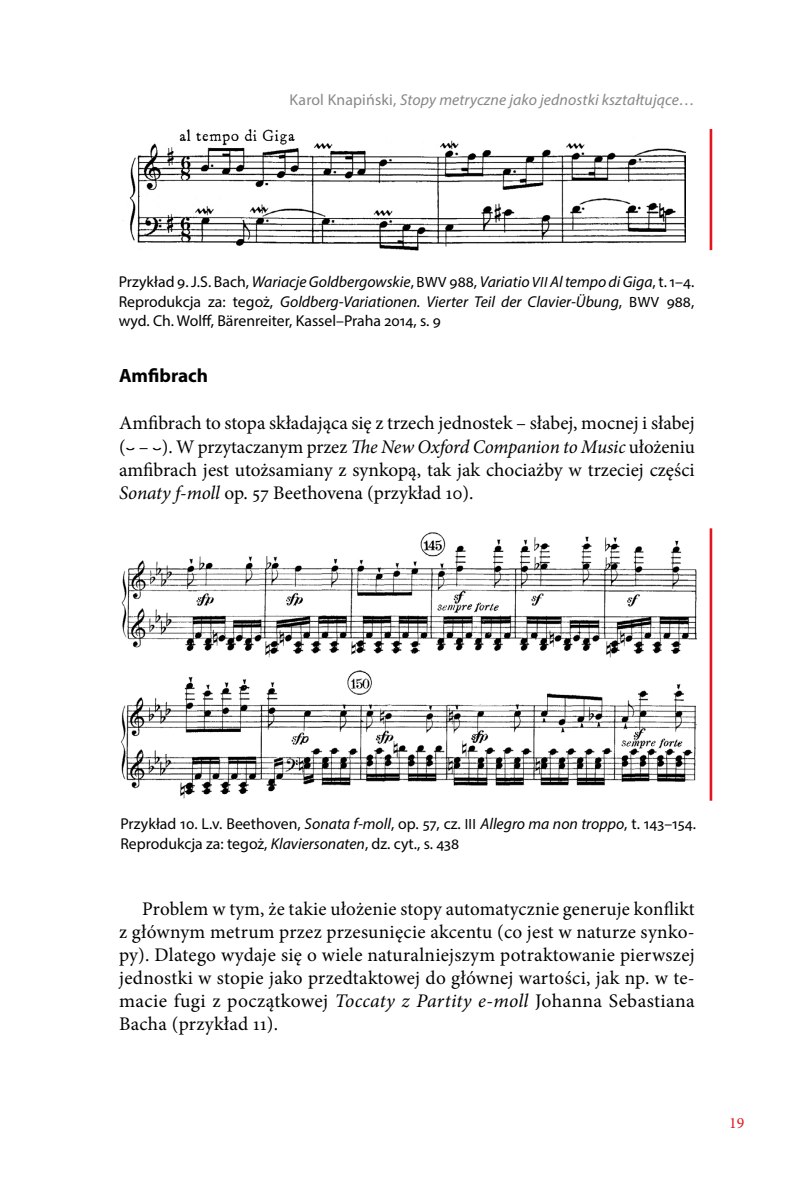
<style>
.page{position:relative;width:794px;height:1191px;background:#fff}
.page>*{position:absolute;margin:0;border:0;box-sizing:border-box;transform-origin:0 0}
.t1{font:19.25px/23.1px "Minion Pro";color:#000;text-align:justify}
.t2{font:700 19.25px "Myriad Pro";color:#000}
.t3{font:19.25px "Myriad Pro";color:#000;scale:1.73 1}
.t4{font:15.75px/19.6px "Myriad Pro";color:#000;text-align:justify}
.t5{font:italic 15.75px "Myriad Pro";letter-spacing:.01em;color:#878787}
.t6{font:15.75px "Minion Pro";color:#e4151d}
.s1{font-style:normal}
.s2{font-style:italic}
.s3{font-size:14.88px}
.s4{font-style:italic;font-size:14.88px}
</style>
<div class="page">
<img style="left:122px;top:129px;width:564px;height:122px">
<hr style="left:709px;top:129px;width:3px;height:121px;background:#e4151d">
<img style="left:121px;top:532px;width:575px;height:267px">
<hr style="left:709px;top:528px;width:3px;height:272px;background:#e4151d">
<p class="t5" style="left:290px;top:90px;width:406px"><span class="s1">Karol Knapiński,</span> Stopy metryczne jako jednostki kształtujące…</p>
<p class="t4" style="left:119px;top:271px;width:577px">Przykład 9. J.S. Bach, <span class="s2">Wariacje Goldbergowskie</span>, <span class="s3">BWV</span> 988, <span class="s2">Variatio</span> <span class="s4">VII</span> <span class="s2">Al tempo di Giga</span>, t. 1–4.<br>Reprodukcja za: tegoż, <span class="s2">Goldberg-Variationen. Vierter Teil der Clavier-Übung</span>, <span class="s3">BWV</span> 988, wyd. Ch. Wolff, Bärenreiter, Kassel–Praha 2014, s. 9</p>
<p class="t2" style="left:119px;top:363px;width:91px">Amfibrach</p>
<p class="t1" style="left:119px;top:412px;width:577px">Amfibrach to stopa składająca się z trzech jednostek – słabej, mocnej i słabej (</p>
<p class="t1" style="left:119px;top:435px;width:577px;text-indent:43px">). W przytaczanym przez <span class="s2">The New Oxford Companion to Music</span> ułożeniu amfibrach jest utożsamiany z synkopą, tak jak chociażby w trzeciej części <span class="s2">Sonaty f-moll</span> op. 57 Beethovena (przykład 10).</p>
<p class="t3" style="left:126px;top:443px;width:7px">˘</p>
<p class="t1" style="left:139px;top:435px;width:11px">–</p>
<p class="t3" style="left:152px;top:443px;width:7px">˘</p>
<p class="t4" style="left:120px;top:813px;width:577px">Przykład 10. L.v. Beethoven, <span class="s2">Sonata f-moll</span>, op. 57, cz. <span class="s3">III</span> <span class="s2">Allegro ma non troppo</span>, t. 143–154.<br>Reprodukcja za: tegoż, <span class="s2">Klaviersonaten</span>, dz. cyt., s. 438</p>
<p class="t1" style="left:119px;top:897px;width:577px;text-indent:23px">Problem w tym, że takie ułożenie stopy automatycznie generuje konflikt z głównym metrum przez przesunięcie akcentu (co jest w naturze synko&shy;py). Dlatego wydaje się o wiele naturalniejszym potraktowanie pierwszej jednostki w stopie jako przedtaktowej do głównej wartości, jak np. w te&shy;macie fugi z początkowej <span class="s2">Toccaty z Partity e-moll</span> Johanna Sebastiana Bacha (przykład 11).</p>
<p class="t6" style="left:729px;top:1112px;width:17px">19</p>
</div>
